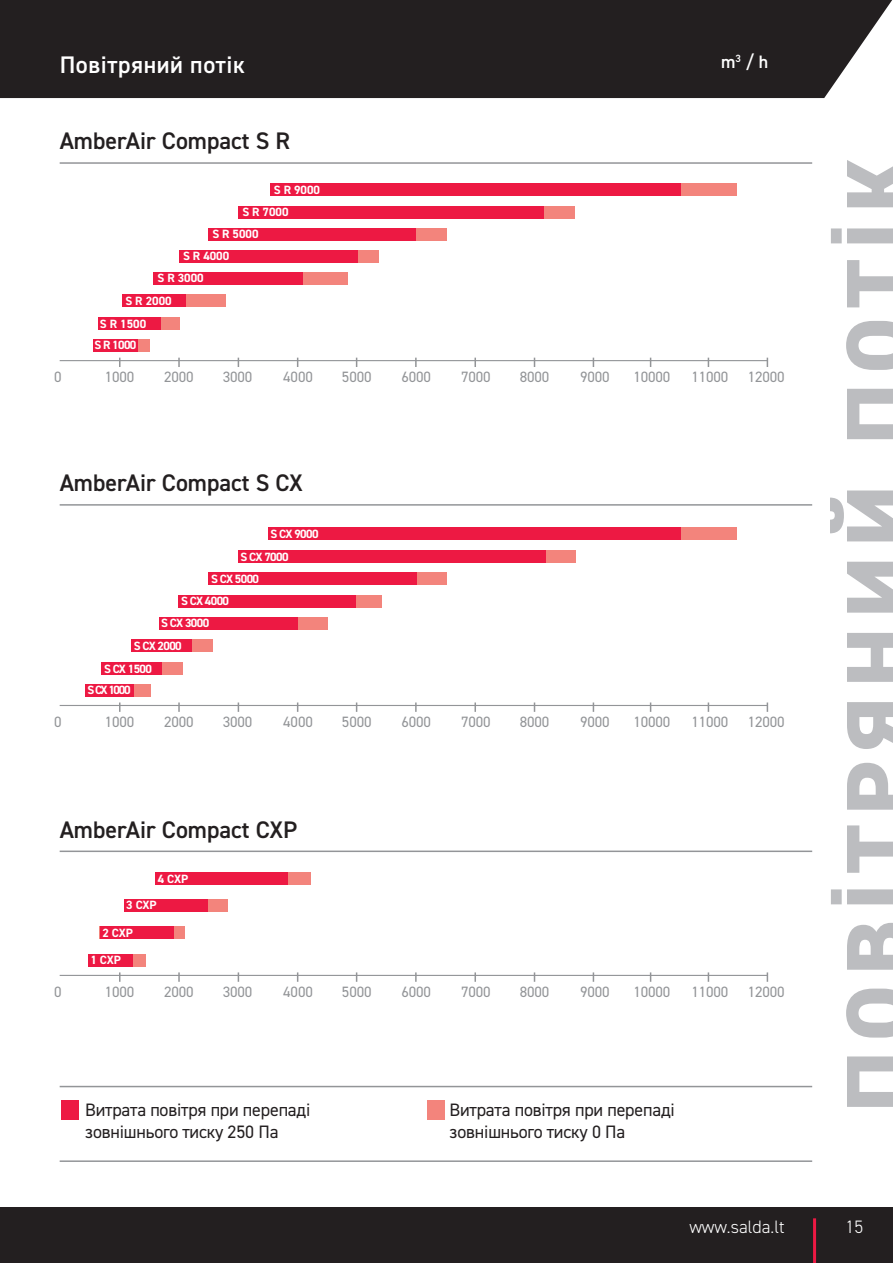
<style>
.page{position:relative;width:893px;height:1263px;background:#fff}
.page>*{position:absolute;margin:0;border:0;box-sizing:border-box;transform-origin:0 0}
.t1{font:800 90px "DIN2014";letter-spacing:.105em;color:#bcbdc0}
.t2{font:600 24px "DIN2014";color:#231f20}
.t3{font:600 24px "DIN2014";letter-spacing:.025em;color:#fff}
.t4{font:18px/22.5px "DIN2014";letter-spacing:-.01em;color:#231f20}
.t5{font:300 18px "DIN2014";color:#fff}
.t6{font:600 18px "DIN2014";color:#fff}
.t7{font:15px "DIN2014";letter-spacing:-.01em;color:#939598}
.t8{font:700 12px "DIN2014";letter-spacing:-.05em;color:#fff}
</style>
<div class="page">
<div style="left:0;top:0;width:892px;height:98px;background:#231f20"></div>
<div style="left:0;top:1208px;width:893px;height:55px;background:#231f20"></div>
<hr style="left:60px;top:360px;width:708px;height:1px;background:#939598">
<hr style="left:60px;top:705px;width:708px;height:1px;background:#939598">
<hr style="left:60px;top:975px;width:708px;height:1px;background:#939598">
<hr style="left:60px;top:1086px;width:752px;height:1px;background:#939598">
<hr style="left:60px;top:1160px;width:752px;height:2px;background:#939598">
<hr style="left:60px;top:162px;width:752px;height:2px;background:#939598">
<hr style="left:60px;top:504px;width:752px;height:2px;background:#939598">
<hr style="left:60px;top:850px;width:752px;height:2px;background:#939598">
<svg style="left:119px;top:358px;width:2px;height:9px"></svg>
<svg style="left:119px;top:702px;width:2px;height:10px"></svg>
<svg style="left:119px;top:972px;width:2px;height:10px"></svg>
<svg style="left:474px;top:358px;width:2px;height:9px"></svg>
<svg style="left:474px;top:702px;width:2px;height:10px"></svg>
<svg style="left:474px;top:972px;width:2px;height:10px"></svg>
<svg style="left:178px;top:358px;width:2px;height:9px"></svg>
<svg style="left:178px;top:702px;width:2px;height:10px"></svg>
<svg style="left:178px;top:972px;width:2px;height:10px"></svg>
<svg style="left:415px;top:358px;width:2px;height:9px"></svg>
<svg style="left:415px;top:702px;width:2px;height:10px"></svg>
<svg style="left:415px;top:972px;width:2px;height:10px"></svg>
<div style="left:117px;top:339px;width:33px;height:13px;background:#f3847c"></div>
<div style="left:85px;top:684px;width:65px;height:12px;background:#f3847c"></div>
<div style="left:88px;top:954px;width:57px;height:12px;background:#f3847c"></div>
<div style="left:100px;top:926px;width:85px;height:13px;background:#f3847c"></div>
<div style="left:124px;top:899px;width:103px;height:13px;background:#f3847c"></div>
<div style="left:155px;top:872px;width:155px;height:13px;background:#f3847c"></div>
<div style="left:102px;top:662px;width:81px;height:13px;background:#f3847c"></div>
<div style="left:131px;top:639px;width:82px;height:13px;background:#f3847c"></div>
<div style="left:159px;top:617px;width:168px;height:13px;background:#f3847c"></div>
<div style="left:179px;top:595px;width:203px;height:12px;background:#f3847c"></div>
<div style="left:209px;top:572px;width:237px;height:13px;background:#f3847c"></div>
<div style="left:238px;top:550px;width:337px;height:13px;background:#f3847c"></div>
<div style="left:268px;top:527px;width:469px;height:13px;background:#f3847c"></div>
<div style="left:109px;top:318px;width:71px;height:12px;background:#f3847c"></div>
<div style="left:138px;top:294px;width:87px;height:13px;background:#f3847c"></div>
<div style="left:154px;top:272px;width:194px;height:12px;background:#f3847c"></div>
<div style="left:179px;top:250px;width:200px;height:12px;background:#f3847c"></div>
<div style="left:208px;top:228px;width:238px;height:13px;background:#f3847c"></div>
<div style="left:238px;top:206px;width:337px;height:13px;background:#f3847c"></div>
<div style="left:270px;top:183px;width:467px;height:13px;background:#f3847c"></div>
<div style="left:94px;top:339px;width:44px;height:13px;background:#ed1943"></div>
<div style="left:85px;top:684px;width:48px;height:12px;background:#ed1943"></div>
<div style="left:88px;top:954px;width:45px;height:12px;background:#ed1943"></div>
<div style="left:100px;top:926px;width:73px;height:13px;background:#ed1943"></div>
<div style="left:124px;top:899px;width:83px;height:13px;background:#ed1943"></div>
<div style="left:155px;top:872px;width:132px;height:13px;background:#ed1943"></div>
<div style="left:102px;top:662px;width:60px;height:13px;background:#ed1943"></div>
<div style="left:131px;top:639px;width:60px;height:13px;background:#ed1943"></div>
<div style="left:159px;top:617px;width:139px;height:13px;background:#ed1943"></div>
<div style="left:179px;top:595px;width:177px;height:12px;background:#ed1943"></div>
<div style="left:209px;top:572px;width:208px;height:13px;background:#ed1943"></div>
<div style="left:238px;top:550px;width:308px;height:13px;background:#ed1943"></div>
<div style="left:268px;top:527px;width:412px;height:13px;background:#ed1943"></div>
<div style="left:98px;top:318px;width:62px;height:12px;background:#ed1943"></div>
<div style="left:122px;top:294px;width:63px;height:13px;background:#ed1943"></div>
<div style="left:154px;top:272px;width:149px;height:12px;background:#ed1943"></div>
<div style="left:179px;top:250px;width:178px;height:12px;background:#ed1943"></div>
<div style="left:208px;top:228px;width:208px;height:13px;background:#ed1943"></div>
<div style="left:238px;top:206px;width:306px;height:13px;background:#ed1943"></div>
<div style="left:270px;top:183px;width:410px;height:13px;background:#ed1943"></div>
<div style="left:61px;top:1100px;width:18px;height:20px;background:#ed1943"></div>
<div style="left:427px;top:1100px;width:18px;height:20px;background:#f3847c"></div>
<hr style="left:813px;top:1218px;width:3px;height:45px;background:#ed1943">
<p class="t3" style="left:60px;top:49px;width:186px">Повітряний потік</p>
<p class="t2" style="left:60px;top:125px;width:232px">AmberAir Compact S R</p>
<p class="t8" style="left:274px;top:182px;width:48px">S R 9000</p>
<p class="t8" style="left:242px;top:204px;width:48px">S R 7000</p>
<p class="t8" style="left:212px;top:226px;width:48px">S R 5000</p>
<p class="t8" style="left:183px;top:248px;width:48px">S R 4000</p>
<p class="t8" style="left:158px;top:270px;width:48px">S R 3000</p>
<p class="t8" style="left:125px;top:293px;width:48px">S R 2000</p>
<p class="t8" style="left:100px;top:316px;width:48px">S R 1500</p>
<p class="t7" style="left:54px;top:368px;width:9px">0</p>
<p class="t8" style="left:94px;top:337px;width:44px">S R 1000</p>
<p class="t7" style="left:105px;top:368px;width:31px">1000</p>
<p class="t7" style="left:164px;top:368px;width:31px">2000</p>
<p class="t7" style="left:223px;top:368px;width:31px">3000</p>
<p class="t7" style="left:283px;top:368px;width:31px">4000</p>
<p class="t7" style="left:342px;top:368px;width:31px">5000</p>
<p class="t7" style="left:401px;top:368px;width:31px">6000</p>
<p class="t7" style="left:461px;top:368px;width:31px">7000</p>
<p class="t7" style="left:520px;top:368px;width:31px">8000</p>
<p class="t6" style="left:721px;top:50px;width:49px">m<sup>3</sup> / h</p>
<p class="t7" style="left:580px;top:368px;width:31px">9000</p>
<p class="t7" style="left:633px;top:368px;width:38px">10000</p>
<p class="t7" style="left:691px;top:368px;width:38px">11000</p>
<p class="t7" style="left:748px;top:368px;width:38px">12000</p>
<p class="t2" style="left:60px;top:467px;width:245px">AmberAir Compact S CX</p>
<p class="t8" style="left:271px;top:526px;width:49px">S CX 9000</p>
<p class="t8" style="left:241px;top:549px;width:49px">S CX 7000</p>
<p class="t8" style="left:211px;top:570px;width:49px">S CX 5000</p>
<p class="t8" style="left:181px;top:593px;width:49px">S CX 4000</p>
<p class="t8" style="left:161px;top:615px;width:49px">S CX 3000</p>
<p class="t8" style="left:134px;top:638px;width:49px">S CX 2000</p>
<p class="t8" style="left:104px;top:660px;width:49px">S CX 1500</p>
<p class="t7" style="left:54px;top:712px;width:9px">0</p>
<p class="t8" style="left:88px;top:682px;width:45px">S CX 1000</p>
<p class="t7" style="left:105px;top:712px;width:31px">1000</p>
<p class="t7" style="left:164px;top:712px;width:31px">2000</p>
<p class="t7" style="left:223px;top:712px;width:31px">3000</p>
<p class="t7" style="left:283px;top:712px;width:31px">4000</p>
<p class="t7" style="left:342px;top:712px;width:31px">5000</p>
<p class="t7" style="left:401px;top:712px;width:31px">6000</p>
<p class="t7" style="left:461px;top:712px;width:31px">7000</p>
<p class="t7" style="left:520px;top:712px;width:31px">8000</p>
<p class="t7" style="left:580px;top:712px;width:31px">9000</p>
<p class="t7" style="left:633px;top:712px;width:38px">10000</p>
<p class="t7" style="left:691px;top:712px;width:38px">11000</p>
<p class="t7" style="left:748px;top:712px;width:38px">12000</p>
<p class="t2" style="left:60px;top:813px;width:239px">AmberAir Compact CXP</p>
<p class="t8" style="left:158px;top:870px;width:32px">4 CXP</p>
<p class="t8" style="left:126px;top:897px;width:32px">3 CXP</p>
<p class="t8" style="left:102px;top:924px;width:32px">2 CXP</p>
<p class="t7" style="left:54px;top:982px;width:9px">0</p>
<p class="t8" style="left:91px;top:952px;width:32px">1 CXP</p>
<p class="t7" style="left:105px;top:982px;width:31px">1000</p>
<p class="t7" style="left:164px;top:982px;width:31px">2000</p>
<p class="t7" style="left:223px;top:982px;width:31px">3000</p>
<p class="t7" style="left:283px;top:982px;width:31px">4000</p>
<p class="t7" style="left:342px;top:982px;width:31px">5000</p>
<p class="t7" style="left:401px;top:982px;width:31px">6000</p>
<p class="t7" style="left:461px;top:982px;width:31px">7000</p>
<p class="t7" style="left:520px;top:982px;width:31px">8000</p>
<p class="t7" style="left:580px;top:982px;width:31px">9000</p>
<p class="t7" style="left:633px;top:982px;width:38px">10000</p>
<p class="t7" style="left:691px;top:982px;width:38px">11000</p>
<p class="t7" style="left:748px;top:982px;width:38px">12000</p>
<p class="t4" style="left:85px;top:1098px;width:227px">Витрата повітря при перепаді зовнішнього тиску 250 Па</p>
<p class="t4" style="left:450px;top:1098px;width:227px">Витрата повітря при перепаді зовнішнього тиску 0 Па</p>
<p class="t1" style="left:818px;top:1112px;width:958px;rotate:-90deg">ПОВІТРЯНИЙ ПОТІК</p>
<p class="t5" style="left:689px;top:1216px;width:97px">www.salda.lt</p>
<p class="t5" style="left:846px;top:1216px;width:19px">15</p>
</div>
